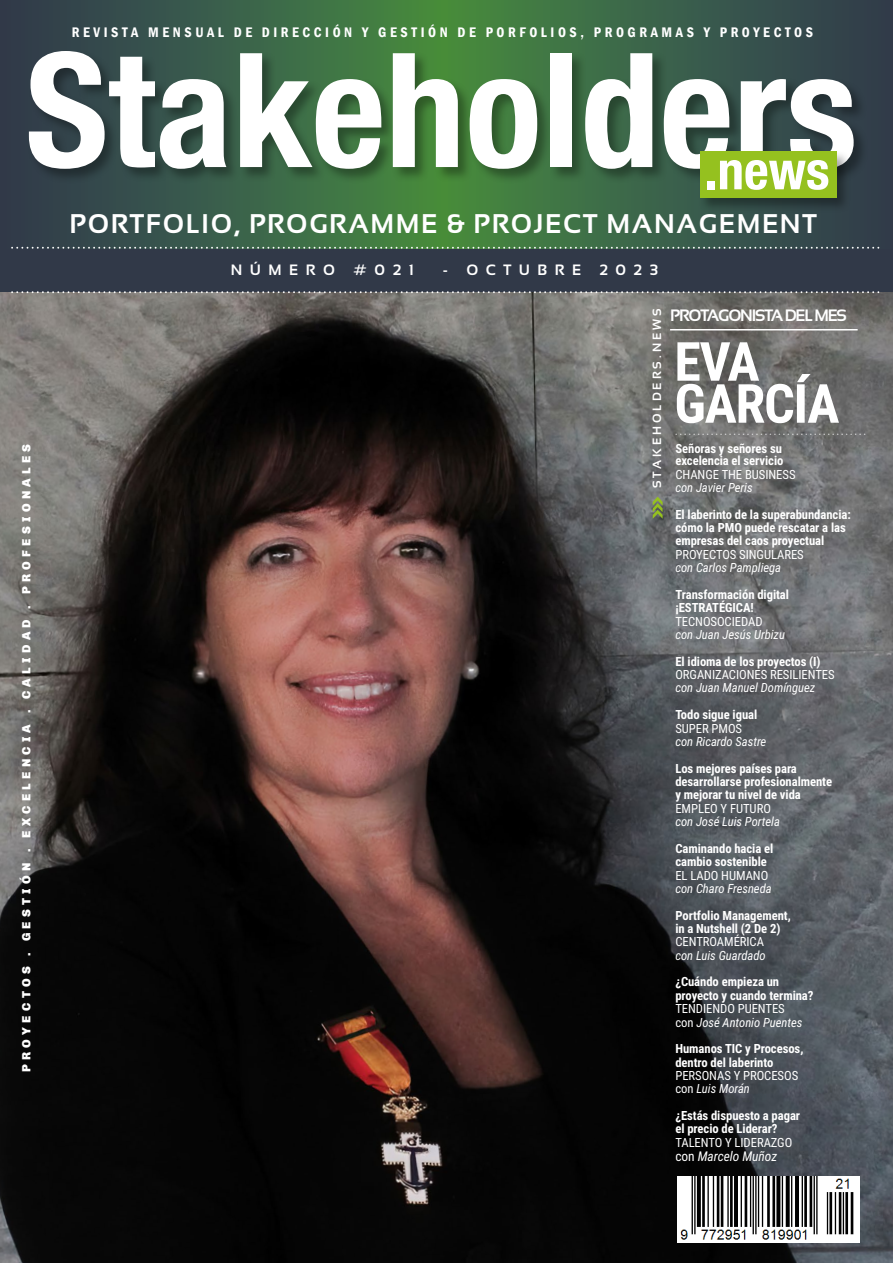
<style>
.page{position:relative;width:893px;height:1263px;background:#fff}
.page>*{position:absolute;margin:0;border:0;box-sizing:border-box;transform-origin:0 0}
.t1{font:700 54px/42px "Roboto Condensed";letter-spacing:-.025em;color:#fff}
.t2{font:700 27px "Sansation";letter-spacing:.06em;color:#fff}
.t3{font:700 16.5px "Sansation";letter-spacing:-.07em;color:#fff}
.t4{font:700 15px "Sansation";letter-spacing:.5em;color:#fff}
.t5{font:600 condensed 14.25px "Franklin Gothic";letter-spacing:.25em;color:#fff}
.t6{font:italic 13.5px "Roboto Condensed";letter-spacing:-.005em;color:#fff}
.t7{font:700 12.6px/13.4px "Roboto Condensed";letter-spacing:-.005em;color:#fff}
.t8{font:12.6px/13.4px "Roboto Condensed";letter-spacing:-.005em;color:#fff}
.t9{font:italic 12.6px "Roboto Condensed";letter-spacing:-.005em;color:#fff}
.t10{font:900 12px "Chivo";letter-spacing:.36em;color:#fff}
.t11{font:700 12px "Sansation";letter-spacing:.25em;color:#fff}
.s1{font-style:italic}
.s2{font-style:normal}
</style>
<div class="page">
<img style="left:0;top:292px;width:893px;height:971px">
<div style="left:0;top:0;width:893px;height:292px;background:#313948"></div>
<svg style="left:11px;top:0;width:869px;height:249px"></svg>
<svg style="left:11px;top:247px;width:868px;height:2px;background:#6a8773"></svg>
<svg style="left:11px;top:291px;width:868px;height:2px"></svg>
<div style="left:651px;top:496px;width:26px;height:36px;background:#000;opacity:.35"></div>
<svg style="left:653px;top:497px;width:10px;height:22px"></svg>
<hr style="left:670px;top:329px;width:188px;height:1px;background:#fff">
<div style="left:28px;top:50px;width:840px;height:134px;background:#000;opacity:.34"></div>
<svg style="left:29px;top:51px;width:197px;height:118px"></svg>
<svg style="left:240px;top:53px;width:141px;height:116px;background:#a0b6a3"></svg>
<svg style="left:393px;top:53px;width:65px;height:114px;background:#b8ceb3"></svg>
<svg style="left:470px;top:79px;width:67px;height:90px;background:#bbcdba"></svg>
<div style="left:550px;top:53px;width:22px;height:114px;background:#fff"></div>
<svg style="left:585px;top:53px;width:67px;height:116px;background:#b5c5b9"></svg>
<div style="left:698px;top:150px;width:153px;height:63px;background:#000;opacity:.35"></div>
<div style="left:699px;top:152px;width:137px;height:46px;background:#95c11f"></div>
<svg style="left:664px;top:79px;width:190px;height:111px"></svg>
<svg style="left:675px;top:434px;width:190px;height:1px"></svg>
<img style="left:678px;top:1176px;width:182px;height:66px">
<p class="t5" style="left:72px;top:22px;width:743px">REVISTA MENSUAL DE DIRECCIÓN Y GESTIÓN DE PORFOLIOS, PROGRAMAS Y PROYECTOS</p>
<p class="t10" style="left:17px;top:1072px;width:630px;rotate:-90deg">PROYECTOS . GESTIÓN . EXCELENCIA . CALIDAD . PROFESIONALES</p>
<h2 class="t2" style="left:70px;top:209px;width:749px">PORTFOLIO, PROGRAMME &amp; PROJECT MANAGEMENT</h2>
<p class="t4" style="left:231px;top:262px;width:185px">NÚMERO #021</p>
<p class="t4" style="left:443px;top:262px;width:216px">- OCTUBRE 2023</p>
<h3 class="t3" style="left:670px;top:306px;width:178px">PROTAGONISTA DEL MES</h3>
<p class="t11" style="left:650px;top:488px;width:181px;rotate:-90deg">STAKEHOLDERS.NEWS</p>
<h1 class="t1" style="left:674px;top:338px;width:167px">EVA<br>GARCÍA</h1>
<p class="t7" style="left:675px;top:442px;width:110px;line-height:12px">Señoras y señores su excelencia el servicio</p>
<p class="t8" style="left:675px;top:467px;width:122px">CHANGE THE BUSINESS</p>
<p class="t9" style="left:675px;top:479px;width:79px">con Javier Peris</p>
<p class="t7" style="left:675px;top:507px;width:177px">El laberinto de la superabundancia: cómo la PMO puede rescatar a las empresas del caos proyectual</p>
<p class="t8" style="left:675px;top:547px;width:130px">PROYECTOS SINGULARES</p>
<p class="t9" style="left:675px;top:559px;width:107px">con Carlos Pampliega</p>
<p class="t7" style="left:675px;top:587px;width:115px">Transformación digital ¡ESTRATÉGICA!</p>
<p class="t8" style="left:675px;top:614px;width:89px">TECNOSOCIEDAD</p>
<p class="t9" style="left:675px;top:626px;width:111px">con Juan Jesús Urbizu</p>
<p class="t7" style="left:675px;top:654px;width:147px">El idioma de los proyectos (I)</p>
<p class="t8" style="left:675px;top:667px;width:161px">ORGANIZACIONES RESILIENTES</p>
<p class="t9" style="left:675px;top:679px;width:141px">con Juan Manuel Domínguez</p>
<p class="t7" style="left:675px;top:707px;width:83px">Todo sigue igual</p>
<p class="t8" style="left:675px;top:721px;width:68px">SUPER PMOS</p>
<p class="t9" style="left:675px;top:732px;width:93px">con Ricardo Sastre</p>
<p class="t7" style="left:675px;top:761px;width:158px">Los mejores países para desarrollarse profesionalmente y mejorar tu nivel de vida</p>
<p class="t8" style="left:675px;top:801px;width:97px">EMPLEO Y FUTURO</p>
<p class="t9" style="left:675px;top:813px;width:106px">con José Luis Portela</p>
<p class="t7" style="left:675px;top:841px;width:99px">Caminando hacia el cambio sostenible</p>
<p class="t8" style="left:675px;top:868px;width:94px">EL LADO HUMANO</p>
<p class="t9" style="left:675px;top:880px;width:98px">con Charo Fresneda</p>
<p class="t7" style="left:675px;top:908px;width:117px">Portfolio Management, in a Nutshell (2 De 2)</p>
<p class="t8" style="left:675px;top:935px;width:90px">CENTROAMÉRICA</p>
<p class="t9" style="left:675px;top:946px;width:92px">con Luis Guardado</p>
<p class="t7" style="left:675px;top:975px;width:140px">¿Cuándo empieza un proyecto y cuando termina?</p>
<p class="t8" style="left:675px;top:1001px;width:129px">TENDIENDO PUENTES con <span class="s1">José Antonio Puentes</span></p>
<p class="t7" style="left:675px;top:1041px;width:130px">Humanos TIC y Procesos, dentro del laberinto</p>
<p class="t8" style="left:675px;top:1068px;width:124px">PERSONAS Y PROCESOS con <span class="s1">Luis Morán</span></p>
<p class="t7" style="left:675px;top:1108px;width:126px">¿Estás dispuesto a pagar el precio de Liderar?</p>
<p class="t8" style="left:675px;top:1135px;width:118px">TALENTO Y LIDERAZGO</p>
<p class="t6" style="left:675px;top:1147px;width:103px"><span class="s2">con</span> Marcelo Muñoz</p>
</div>
